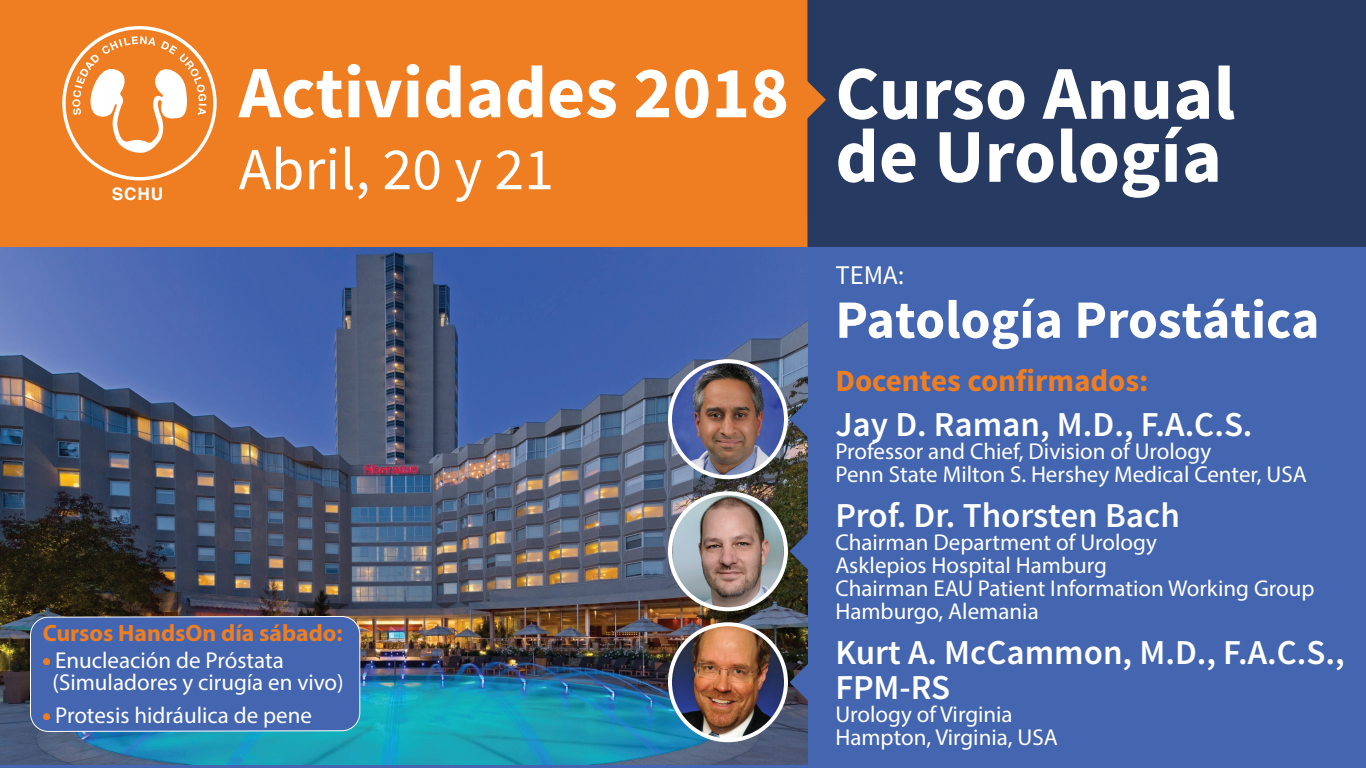
<style>
.page{position:relative;width:1366px;height:768px;background:#fff}
.page>*{position:absolute;margin:0;border:0;box-sizing:border-box;transform-origin:0 0}
.t1{font:700 76px/63px "Source Sans Pro";color:#fff}
.t2{font:700 73.8px "Source Sans Pro";color:#fff}
.t3{font:60px "Source Sans Pro";color:#fff}
.t4{font:700 54px "Source Sans Pro";color:#fff}
.t5{font:600 35px/35px "Source Sans Pro";color:#fff}
.t6{font:700 31px "Source Sans Pro";color:#ef7e22}
.t7{font:27px "Source Sans Pro";color:#fff}
.t8{font:700 23.7px "Myriad Pro";color:#ef7e22}
.t9{font:23px/23px "Myriad Pro";color:#fff}
.t10{font:700 17.3px "Helvetica";color:#fff}
.s1{font-weight:700;color:#ef7e22}
</style>
<div class="page">
<div style="left:0;top:0;width:1365px;height:768px;background:#4465af"></div>
<img style="left:0;top:247px;width:808px;height:518px">
<div style="left:808px;top:0;width:558px;height:247px;background:#273a62"></div>
<div style="left:0;top:0;width:807px;height:247px;background:#ef7e22"></div>
<svg style="left:62px;top:26px;width:155px;height:154px"></svg>
<svg style="left:807px;top:81px;width:19px;height:38px"></svg>
<img style="left:670px;top:361px;width:116px;height:116px;border-radius:58px">
<div style="left:668px;top:359px;width:120px;height:120px;border:4px solid #fff;border-radius:50%"></div>
<svg style="left:30px;top:616px;width:330px;height:116px"></svg>
<img style="left:673px;top:494px;width:110px;height:115px">
<div style="left:668px;top:491px;width:120px;height:120px;border:4px solid #fff;border-radius:50%"></div>
<div style="left:43px;top:658px;width:7px;height:7px;border:1px solid #ef7e22;border-radius:50%"></div>
<div style="left:43px;top:713px;width:7px;height:7px;border:1px solid #ef7e22;border-radius:50%"></div>
<svg style="left:790px;top:397px;width:18px;height:44px"></svg>
<svg style="left:790px;top:529px;width:18px;height:45px"></svg>
<img style="left:672px;top:625px;width:114px;height:114px">
<div style="left:668px;top:622px;width:120px;height:120px;border:4px solid #fff;border-radius:50%"></div>
<svg style="left:790px;top:660px;width:18px;height:45px"></svg>
<p class="t10" style="left:112px;top:180px;width:53px">SCHU</p>
<h2 class="t2" style="left:239px;top:45px;width:552px">Actividades 2018</h2>
<h3 class="t3" style="left:239px;top:132px;width:317px">Abril, 20 y 21</h3>
<p class="t8" style="left:43px;top:617px;width:302px">Cursos HandsOn día sábado:</p>
<p class="t9" style="left:53px;top:649px;width:293px;line-height:22px;text-indent:-10px"><span class="s1">•</span> Enucleación de Próstata (Simuladores y cirugía en vivo)</p>
<p class="t9" style="left:43px;top:703px;width:271px"><span class="s1">•</span> Protesis hidráulica de pene</p>
<h1 class="t1" style="left:835px;top:65px;width:401px">Curso Anual de Urología</h1>
<p class="t7" style="left:835px;top:258px;width:71px">TEMA:</p>
<h3 class="t4" style="left:835px;top:285px;width:486px">Patología Prostática</h3>
<h3 class="t6" style="left:835px;top:361px;width:315px">Docentes confirmados:</h3>
<h3 class="t5" style="left:835px;top:408px;width:419px">Jay D. Raman, M.D., F.A.C.S.</h3>
<p class="t9" style="left:835px;top:439px;width:473px">Professor and Chief, Division of Urology<br>Penn State Milton S. Hershey Medical Center, USA</p>
<h3 class="t5" style="left:835px;top:499px;width:346px">Prof. Dr. Thorsten Bach</h3>
<p class="t9" style="left:835px;top:530px;width:481px">Chairman Department of Urology<br>Asklepios Hospital Hamburg<br>Chairman EAU Patient Information Working Group<br>Hamburgo, Alemania</p>
<h3 class="t5" style="left:835px;top:636px;width:511px">Kurt A. McCammon, M.D., F.A.C.S.,<br>FPM-RS</h3>
<p class="t9" style="left:835px;top:702px;width:224px">Urology of Virginia<br>Hampton, Virginia, USA</p>
</div>
